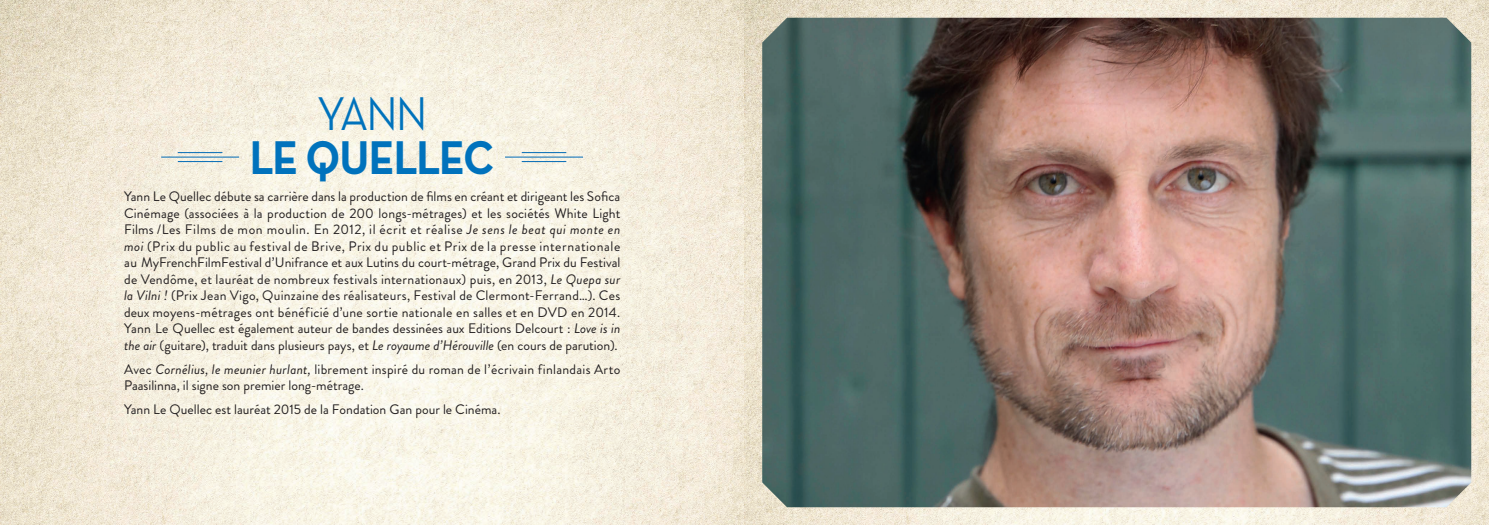
<style>
.page{position:relative;width:1489px;height:525px;background:#fff}
.page>*{position:absolute;margin:0;border:0;box-sizing:border-box;transform-origin:0 0}
.t1{font:48.12px "Neutra Text Bold Alt";letter-spacing:-.045em;color:#0072bc;scale:.91 1}
.t2{font:48.12px "Neutra Text Book Alt";color:#0072bc;scale:.91 1}
.t3{font:13.75px/16.5px "Brandon Grotesque";color:#231f20;text-align:justify}
.s1{font-style:italic}
</style>
<div class="page">
<img style="left:0;top:0;width:1488px;height:524px">
<hr style="left:161px;top:156px;width:78px;height:1px;background:#016ab6">
<hr style="left:178px;top:161px;width:44px;height:1px;background:#016ab6">
<hr style="left:178px;top:152px;width:44px;height:1px;background:#016ab6">
<hr style="left:505px;top:156px;width:78px;height:1px;background:#016ab6">
<hr style="left:521px;top:161px;width:45px;height:1px;background:#016ab6">
<hr style="left:521px;top:152px;width:45px;height:1px;background:#016ab6">
<img style="left:762px;top:18px;width:708px;height:489px">
<h1 class="t2" style="left:317px;top:84px;width:123px">YANN</h1>
<h1 class="t1" style="left:250px;top:127px;width:270px">LE QUELLEC</h1>
<p class="t3" style="left:124px;top:188px;width:498px">Yann Le Quellec débute sa carrière dans la production de films en créant et dirigeant les Sofica Cinémage (associées à la production de 200 longs-métrages) et les sociétés White Light Films /Les Films de mon moulin. En 2012, il écrit et réalise <span class="s1">Je sens le beat qui monte en moi</span> (Prix du public au festival de Brive, Prix du public et Prix de la presse internationale au MyFrenchFilmFestival d’Unifrance et aux Lutins du court-métrage, Grand Prix du Festival de Vendôme, et lauréat de nombreux festivals internationaux) puis, en 2013, <span class="s1">Le Quepa sur la Vilni !</span> (Prix Jean Vigo, Quinzaine des réalisateurs, Festival de Clermont-Ferrand…). Ces deux moyens-métrages ont bénéficié d’une sortie nationale en salles et en DVD en 2014.<br>Yann Le Quellec est également auteur de bandes dessinées aux Editions Delcourt : <span class="s1">Love is in the air</span> (guitare), traduit dans plusieurs pays, et <span class="s1">Le royaume d’Hérouville</span> (en cours de parution).</p>
<p class="t3" style="left:124px;top:360px;width:497px">Avec <span class="s1">Cornélius, le meunier hurlant,</span> librement inspiré du roman de l’écrivain finlandais Arto<br>Paasilinna, il signe son premier long-métrage.</p>
<p class="t3" style="left:124px;top:400px;width:378px">Yann Le Quellec est lauréat 2015 de la Fondation Gan pour le Cinéma.</p>
</div>
